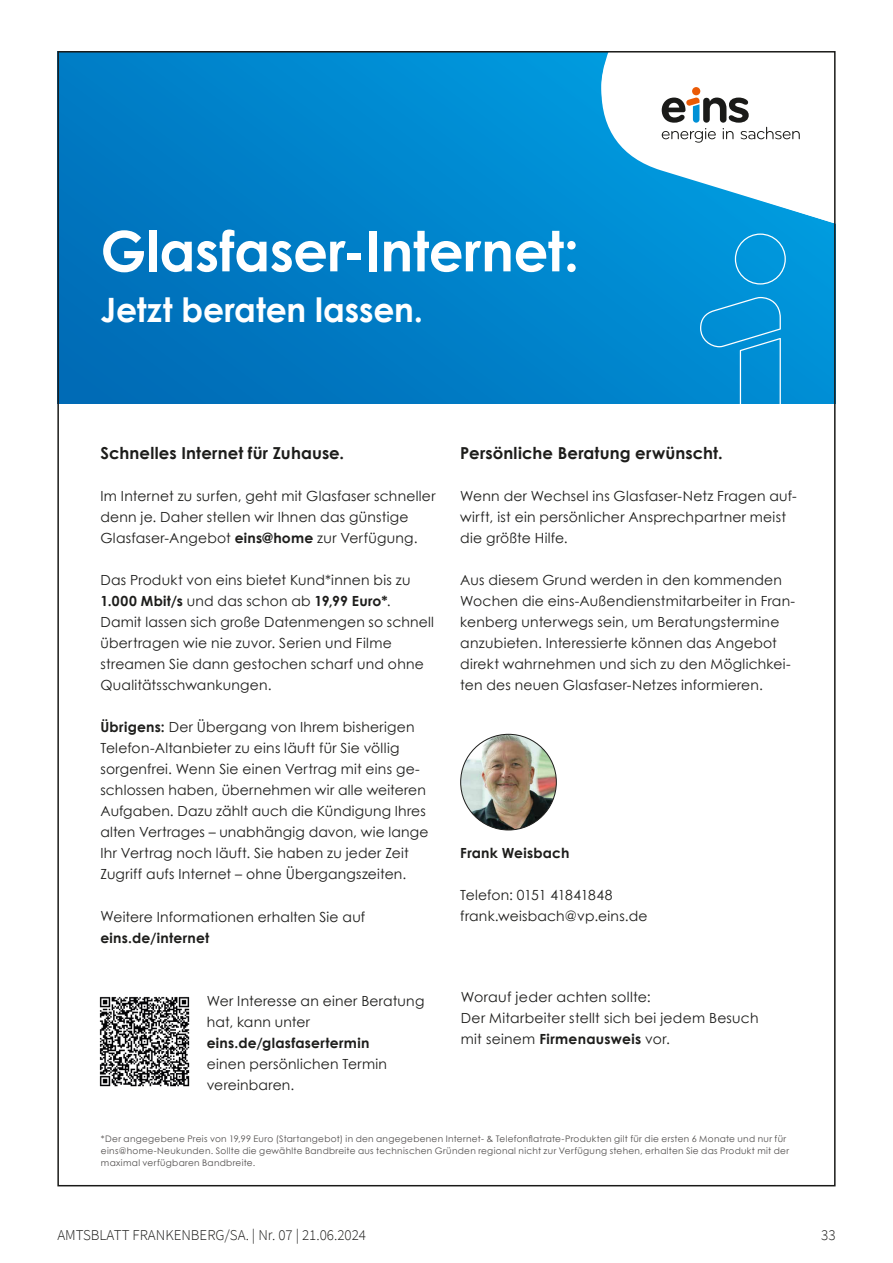
<style>
.page{position:relative;width:893px;height:1263px;background:#fff}
.page>*{position:absolute;margin:0;border:0;box-sizing:border-box;transform-origin:0 0}
.t1{font:700 55.8px "Century Gothic";letter-spacing:-.005em;color:#fff}
.t2{font:700 33.6px "Century Gothic";letter-spacing:-.005em;color:#fff}
.t3{font:700 16.5px "Century Gothic";letter-spacing:.01em;color:#1d1d1b}
.t4{font:300 15px "Source Sans Pro";color:#1a1a18}
.t5{font:13.95px/21px "Century Gothic";letter-spacing:.015em;color:#1d1d1b}
.t6{font:700 13.95px "Century Gothic";letter-spacing:.02em;color:#1d1d1b}
.t7{font:9px/12px "Century Gothic";letter-spacing:.03em;color:#504d4c}
.s1{font-weight:700}
</style>
<div class="page">
<img style="left:461px;top:734px;width:95px;height:96px;border-radius:48px">
<div style="left:57px;top:51px;width:779px;height:352px;background:linear-gradient(to right,#0074bd,#0095da)"></div>
<svg style="left:700px;top:297px;width:81px;height:107px"></svg>
<img style="left:99px;top:996px;width:91px;height:91px">
<svg style="left:601px;top:51px;width:235px;height:234px"></svg>
<h1 class="t1" style="left:100px;top:209px;width:480px">Glasfaser-Internet:</h1>
<h2 class="t2" style="left:100px;top:284px;width:324px">Jetzt beraten lassen.</h2>
<p class="t3" style="left:100px;top:441px;width:245px">Schnelles Internet für Zuhause.</p>
<p class="t5" style="left:100px;top:486px;width:337px">Im Internet zu surfen, geht mit Glasfaser schneller denn je. Daher stellen wir Ihnen das günstige<br>Glasfaser-Angebot <span class="s1">eins@home</span> zur Verfügung.</p>
<p class="t5" style="left:100px;top:570px;width:335px">Das Produkt von eins bietet Kund*innen bis zu <span class="s1">1.000 Mbit/s</span> und das schon ab <span class="s1">19,99 Euro*</span>.<br>Damit lassen sich große Datenmengen so schnell übertragen wie nie zuvor. Serien und Filme streamen Sie dann gestochen scharf und ohne Qualitätsschwankungen.</p>
<p class="t5" style="left:100px;top:717px;width:329px"><span class="s1">Übrigens:</span> Der Übergang von Ihrem bisherigen Telefon-Altanbieter zu eins läuft für Sie völlig sorgenfrei. Wenn Sie einen Vertrag mit eins ge&shy;schlossen haben, übernehmen wir alle weiteren Aufgaben. Dazu zählt auch die Kündigung Ihres alten Vertrages – unabhängig davon, wie lange Ihr Vertrag noch läuft. Sie haben zu jeder Zeit Zugriff aufs Internet – ohne Übergangszeiten.</p>
<p class="t5" style="left:100px;top:906px;width:266px">Weitere Informationen erhalten Sie auf</p>
<p class="t6" style="left:100px;top:927px;width:110px">eins.de/internet</p>
<p class="t5" style="left:207px;top:990px;width:219px">Wer Interesse an einer Beratung hat, kann unter</p>
<p class="t6" style="left:207px;top:1032px;width:164px">eins.de/glasfasertermin</p>
<p class="t5" style="left:207px;top:1053px;width:182px">einen persönlichen Termin vereinbaren.</p>
<p class="t3" style="left:460px;top:441px;width:264px">Persönliche Beratung erwünscht.</p>
<p class="t5" style="left:460px;top:486px;width:338px">Wenn der Wechsel ins Glasfaser-Netz Fragen auf&shy;wirft, ist ein persönlicher Ansprechpartner meist die größte Hilfe.</p>
<p class="t5" style="left:460px;top:570px;width:336px">Aus diesem Grund werden in den kommenden Wochen die eins-Außendienstmitarbeiter in Fran&shy;kenberg unterwegs sein, um Beratungstermine anzubieten. Interessierte können das Angebot direkt wahrnehmen und sich zu den Möglichkei&shy;ten des neuen Glasfaser-Netzes informieren.</p>
<p class="t6" style="left:460px;top:843px;width:111px">Frank Weisbach</p>
<p class="t5" style="left:460px;top:885px;width:189px">Telefon: 0151 41841848 frank.weisbach@vp.eins.de</p>
<p class="t5" style="left:461px;top:986px;width:299px">Worauf jeder achten sollte:<br>Der Mitarbeiter stellt sich bei jedem Besuch mit seinem <span class="s1">Firmenausweis</span> vor.</p>
<p class="t7" style="left:101px;top:1132px;width:690px">*Der angegebene Preis von 19,99 Euro (Startangebot) in den angegebenen Internet- &amp; Telefonflatrate-Produkten gilt für die ersten 6 Monate und nur für eins@home-Neukunden. Sollte die gewählte Bandbreite aus technischen Gründen regional nicht zur Verfügung stehen, erhalten Sie das Produkt mit der maximal verfügbaren Bandbreite.</p>
<p class="t4" style="left:57px;top:1225px;width:310px">AMTSBLATT FRANKENBERG/SA. | N R. 07 | 21.06.2024</p>
<p class="t4" style="left:821px;top:1225px;width:16px">33</p>
</div>
